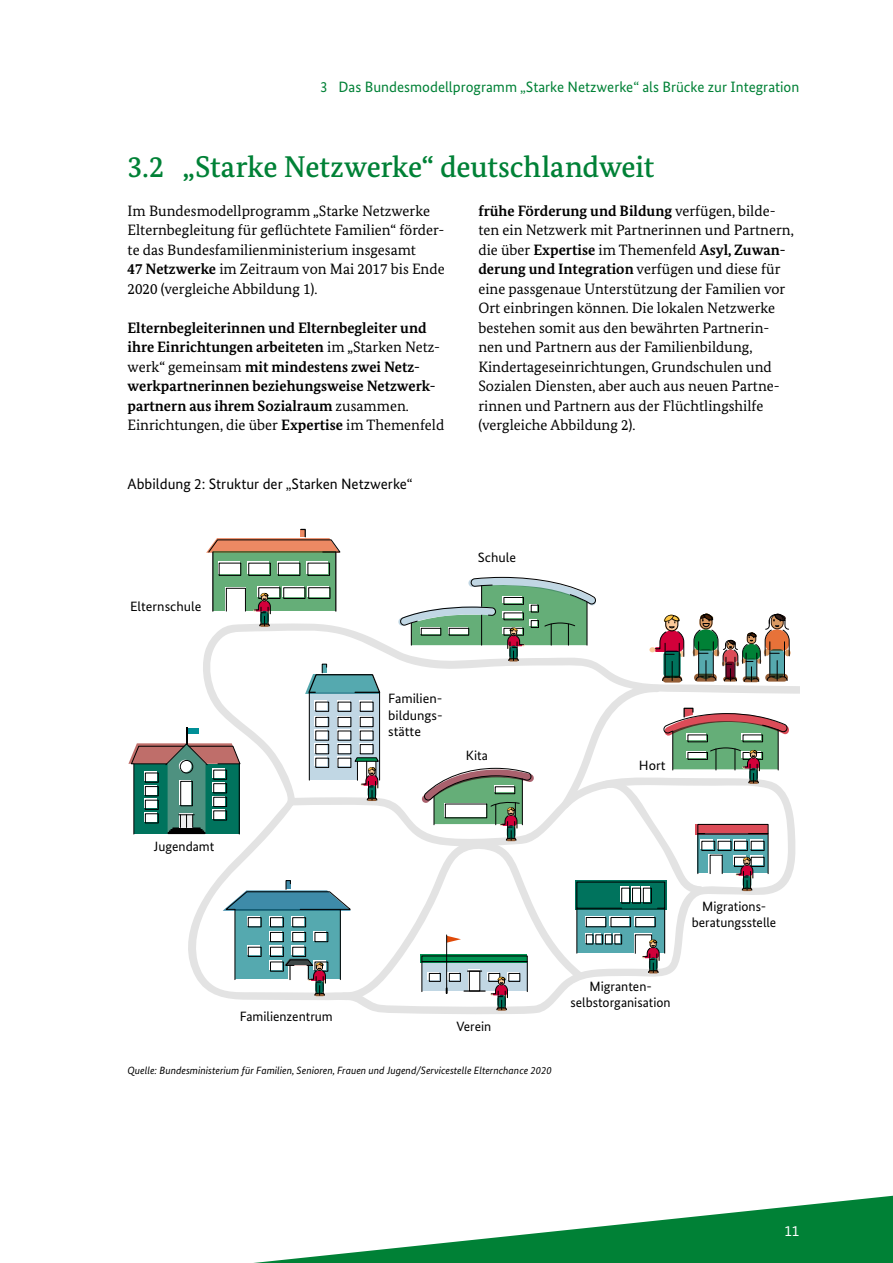
<style>
.page{position:relative;width:893px;height:1263px;background:#fff}
.page>*{position:absolute;margin:0;border:0;box-sizing:border-box;transform-origin:0 0}
.t1{font:500 30px "Bundes Serif";letter-spacing:-.01em;color:#008136}
.t2{font:15px/19.5px "Bundes Serif";color:#000}
.t3{font:700 15px/19.5px "Bundes Serif";color:#000}
.t4{font:15px "Bundes Sans";color:#008136}
.t5{font:15px "Bundes Sans";color:#000}
.t6{font:15px "Bundes Sans";color:#fff}
.t7{font:13.5px/16.2px "Bundes Sans";color:#000;text-align:center}
.t8{font:13.5px/16.2px "Bundes Sans";color:#000;text-align:justify;scale:1.04 1}
.t9{font:italic 10.5px "Bundes Sans";color:#000}
.s1{font-weight:700}
.s2{font-weight:400}
</style>
<div class="page">
<svg style="left:254px;top:1196px;width:639px;height:67px"></svg>
<div style="left:213px;top:552px;width:123px;height:59px;background:#65ae78"></div>
<hr style="left:335px;top:552px;width:1px;height:59px;background:#000">
<hr style="left:212px;top:552px;width:1px;height:59px;background:#000">
<div style="left:277px;top:562px;width:22px;height:12px;background:#fff"></div>
<div style="left:247px;top:562px;width:22px;height:12px;background:#fff"></div>
<div style="left:218px;top:562px;width:21px;height:12px;background:#fff"></div>
<div style="left:306px;top:562px;width:22px;height:12px;background:#fff"></div>
<div style="left:278px;top:563px;width:22px;height:13px;border:1px solid #000"></div>
<div style="left:248px;top:563px;width:23px;height:13px;border:1px solid #000"></div>
<div style="left:219px;top:563px;width:22px;height:13px;border:1px solid #000"></div>
<div style="left:307px;top:563px;width:23px;height:13px;border:1px solid #000"></div>
<svg style="left:206px;top:528px;width:135px;height:25px"></svg>
<svg style="left:300px;top:529px;width:5px;height:8px"></svg>
<svg style="left:128px;top:576px;width:662px;height:435px"></svg>
<p class="t4" style="left:320px;top:78px;width:481px">3 Das Bundesmodellprogramm „Starke Netzwerke“ als Brücke zur Integration</p>
<h2 class="t1" style="left:128px;top:148px;width:528px">3.2 „Starke Netzwerke“ deutschlandweit</h2>
<p class="t2" style="left:128px;top:201px;width:319px">Im Bundesmodellprogramm „Starke Netzwerke Elternbegleitung für geflüchtete Familien“ förder&shy;te das Bundesfamilienministerium insgesamt<br><span class="s1">47 Netzwerke</span> im Zeitraum von Mai 2017 bis Ende 2020 (vergleiche Abbildung 1).</p>
<p class="t3" style="left:128px;top:318px;width:318px">Elternbegleiterinnen und Elternbegleiter und ihre Einrichtungen arbeiteten <span class="s2">im „Starken Netz&shy;werk“ gemeinsam</span> mit mindestens zwei Netz&shy;werkpartnerinnen beziehungsweise Netzwerk&shy;partnern aus ihrem Sozialraum <span class="s2">zusammen.<br>Einrichtungen, die über</span> Expertise <span class="s2">im Themenfeld</span></p>
<p class="t2" style="left:478px;top:201px;width:317px"><span class="s1">frühe Förderung und Bildung</span> verfügen, bilde&shy;ten ein Netzwerk mit Partnerinnen und Partnern, die über <span class="s1">Expertise</span> im Themenfeld <span class="s1">Asyl, Zuwan&shy;derung und Integration</span> verfügen und diese für eine passgenaue Unterstützung der Familien vor Ort einbringen können. Die lokalen Netzwerke bestehen somit aus den bewährten Partnerin&shy;nen und Partnern aus der Familienbildung, Kindertageseinrichtungen, Grundschulen und Sozialen Diensten, aber auch aus neuen Partne&shy;rinnen und Partnern aus der Flüchtlingshilfe (vergleiche Abbildung 2).</p>
<p class="t5" style="left:128px;top:475px;width:287px">Abbildung 2: Struktur der „Starken Netzwerke“</p>
<p class="t8" style="left:130px;top:598px;width:70px">Elternschule</p>
<p class="t8" style="left:478px;top:550px;width:38px">Schule</p>
<p class="t8" style="left:388px;top:691px;width:54px">Familien&shy;bildungs&shy;stätte</p>
<p class="t7" style="left:466px;top:747px;width:23px">Kita</p>
<p class="t8" style="left:639px;top:757px;width:27px">Hort</p>
<p class="t7" style="left:154px;top:838px;width:62px">Jugendamt</p>
<p class="t7" style="left:240px;top:1008px;width:94px">Familienzentrum</p>
<p class="t7" style="left:456px;top:1018px;width:36px">Verein</p>
<p class="t9" style="left:128px;top:1064px;width:425px">Quelle: Bundesministerium für Familien, Senioren, Frauen und Jugend/Servicestelle Elternchance 2020</p>
<p class="t7" style="left:570px;top:978px;width:102px">Migranten&shy;selbstorganisation</p>
<p class="t7" style="left:692px;top:898px;width:86px">Migrations&shy;beratungsstelle</p>
<p class="t6" style="left:784px;top:1222px;width:16px">11</p>
</div>
